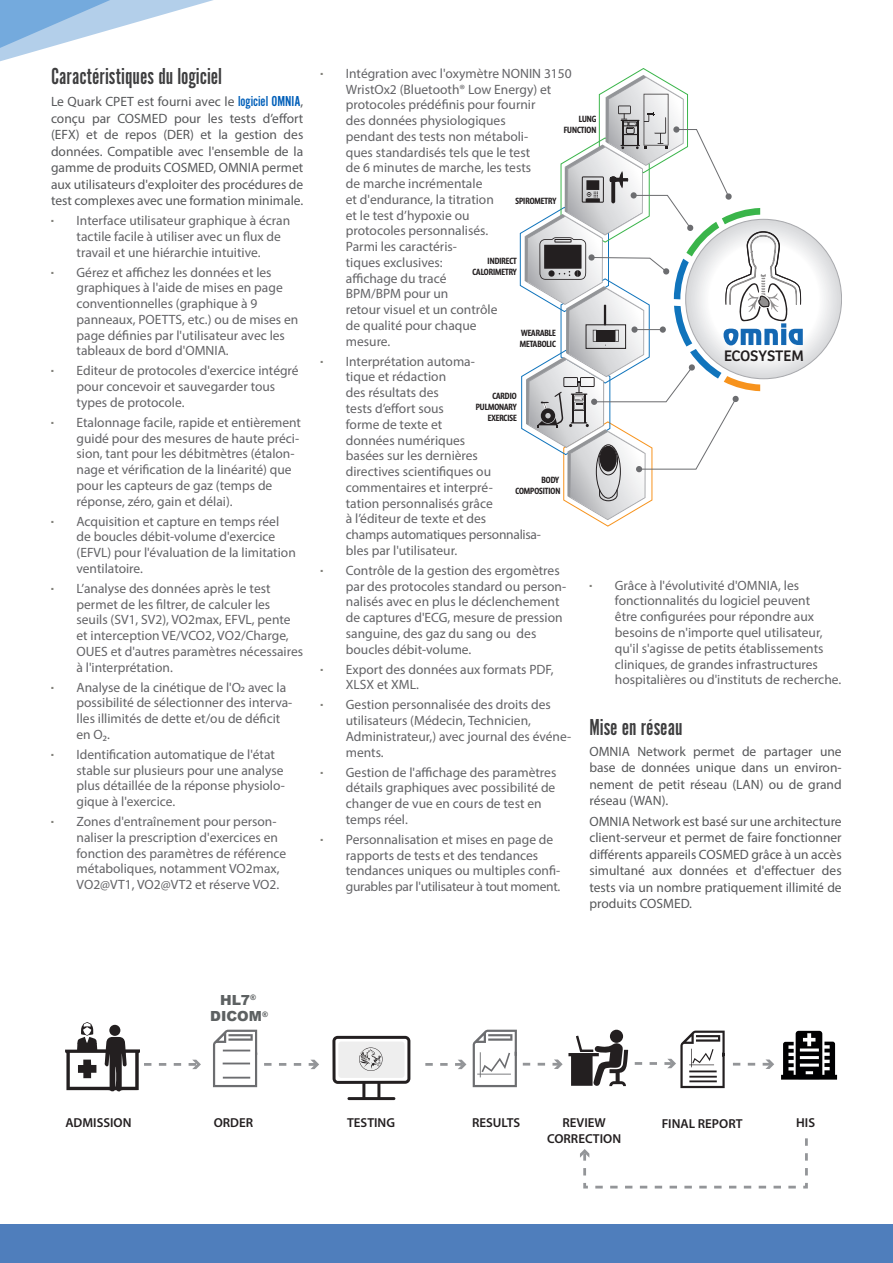
<style>
.page{position:relative;width:893px;height:1263px;background:#fff}
.page>*{position:absolute;margin:0;border:0;box-sizing:border-box;transform-origin:0 0}
.Title_-_Body{font:24px "Alternate Got No 1 D";color:#3e3e3f}
.t1{font:15.9px "Bree";letter-spacing:-.01em;color:#231f20}
.t2{font:900 13.95px/17px "Arial";color:#5d6162;text-align:center}
.t3{font:13.5px/15.8px "Myriad Pro";color:#636366}
.Body{font:13.5px/16.5px "Myriad Pro";color:#57585a;text-align:justify}
.t4{font:600 13.05px/15.6px "Myriad Pro";color:#231f20;text-align:center}
.t5{font:500 9.15px/10.9px "Prenton RP Cond";color:#231f20;text-align:right}
.s1{font-family:"Alternate Got No 2 D";font-size:15px;color:#005fb9}
</style>
<div class="page">
<svg style="left:0;top:0;width:213px;height:62px"></svg>
<div style="left:0;top:1225px;width:893px;height:38px;background:#4f7ebc"></div>
<svg style="left:473px;top:1030px;width:44px;height:57px"></svg>
<svg style="left:213px;top:1030px;width:44px;height:57px"></svg>
<hr style="left:223px;top:1062px;width:27px;height:2px;background:#6c6d70">
<svg style="left:264px;top:1060px;width:55px;height:9px"></svg>
<svg style="left:425px;top:1060px;width:41px;height:9px"></svg>
<div style="left:610px;top:1030px;width:13px;height:13px;background:#231f20;border-radius:50%"></div>
<svg style="left:65px;top:1022px;width:136px;height:69px"></svg>
<svg style="left:781px;top:1031px;width:56px;height:49px"></svg>
<svg style="left:580px;top:1138px;width:228px;height:50px"></svg>
<svg style="left:523px;top:1035px;width:105px;height:51px"></svg>
<svg style="left:733px;top:1059px;width:41px;height:10px"></svg>
<hr style="left:347px;top:1097px;width:48px;height:3px;background:#231f20">
<hr style="left:362px;top:1082px;width:3px;height:18px;background:#231f20">
<hr style="left:377px;top:1082px;width:3px;height:18px;background:#231f20">
<svg style="left:332px;top:1036px;width:78px;height:48px"></svg>
<svg style="left:635px;top:1030px;width:90px;height:58px"></svg>
<svg style="left:519px;top:68px;width:322px;height:458px"></svg>
<p class="Title_-_Body" style="left:51px;top:63px;width:173px">Caractéristiques du logiciel</p>
<p class="Body" style="left:51px;top:93px;width:254px">Le Quark CPET est fourni avec le <span class="s1">logiciel OMNIA</span>, conçu par COSMED pour les tests d’effort (EFX) et de repos (DER) et la gestion des données. Compatible avec l'ensemble de la gamme de produits COSMED, OMNIA permet aux utilisateurs d'exploiter des procédures de test complexes avec une formation minimale.</p>
<p class="t3" style="left:77px;top:212px;width:215px;text-indent:-26px"><sup>■</sup> Interface utilisateur graphique à écran tactile facile à utiliser avec un flux de travail et une hiérarchie intuitive.</p>
<p class="t3" style="left:77px;top:264px;width:223px;text-indent:-26px"><sup>■</sup> Gérez et affichez les données et les graphiques à l'aide de mises en page conventionnelles (graphique à 9 panneaux, POETTS, etc.) ou de mises en page définies par l'utilisateur avec les tableaux de bord d'OMNIA.</p>
<p class="t3" style="left:77px;top:363px;width:224px;text-indent:-26px"><sup>■</sup> Editeur de protocoles d'exercice intégré pour concevoir et sauvegarder tous types de protocole.</p>
<p class="t3" style="left:77px;top:414px;width:226px;text-indent:-26px"><sup>■</sup> Etalonnage facile, rapide et entièrement guidé pour des mesures de haute préci&shy;sion, tant pour les débitmètres (étalon&shy;nage et vérification de la linéarité) que pour les capteurs de gaz (temps de réponse, zéro, gain et délai).</p>
<p class="t3" style="left:77px;top:513px;width:221px;text-indent:-26px"><sup>■</sup> Acquisition et capture en temps réel de boucles débit-volume d'exercice (EFVL) pour l'évaluation de la limitation ventilatoire.</p>
<p class="t3" style="left:77px;top:580px;width:228px;text-indent:-26px"><sup>■</sup> L’analyse des données après le test permet de les filtrer, de calculer les seuils (SV1, SV2), VO2max, EFVL, pente et interception VE/VCO2, VO2/Charge, OUES et d'autres paramètres nécessaires à l'interprétation.</p>
<p class="t3" style="left:77px;top:679px;width:217px;text-indent:-26px"><sup>■</sup> Analyse de la cinétique de l'O2 avec la possibilité de sélectionner des interva&shy;lles illimités de dette et/ou de déficit en O₂.</p>
<p class="t3" style="left:77px;top:746px;width:210px;text-indent:-26px"><sup>■</sup> Identification automatique de l'état stable sur plusieurs pour une analyse plus détaillée de la réponse physiolo&shy;gique à l'exercice.</p>
<p class="t3" style="left:77px;top:813px;width:211px;text-indent:-26px"><sup>■</sup> Zones d'entraînement pour person&shy;naliser la prescription d'exercices en fonction des paramètres de référence métaboliques, notamment VO2max, VO2@VT1, VO2@VT2 et réserve VO2.</p>
<p class="t3" style="left:346px;top:65px;width:227px;text-indent:-26px"><sup>■</sup> Intégration avec l'oxymètre NONIN 3150<br>WristOx2 (Bluetooth® Low Energy) et protocoles prédéfinis pour fournir<br>des données physiologiques<br>pendant des tests non métaboli-<br>ques standardisés tels que le test<br>de 6 minutes de marche, les tests<br>de marche incrémentale<br>et d'endurance, la titration<br>et le test d’hypoxie ou<br>protocoles personnalisés.<br>Parmi les caractéris-<br>tiques exclusives:<br>affichage du tracé<br>BPM/BPM pour un<br>retour visuel et un contrôle<br>de qualité pour chaque<br>mesure.</p>
<p class="t3" style="left:346px;top:353px;width:197px;text-indent:-26px"><sup>■</sup> Interprétation automa-<br>tique et rédaction<br>des résultats des<br>tests d’effort sous<br>forme de texte et<br>données numériques<br>basées sur les dernières<br>directives scientifiques ou commentaires et interpré-<br>tation personnalisés grâce<br>à l’éditeur de texte et des<br>champs automatiques personnalisa&shy;bles par l'utilisateur.</p>
<p class="t3" style="left:346px;top:562px;width:222px;text-indent:-26px"><sup>■</sup> Contrôle de la gestion des ergomètres par des protocoles standard ou person&shy;nalisés avec en plus le déclenchement de captures d'ECG, mesure de pression sanguine, des gaz du sang ou des boucles débit-volume.</p>
<p class="t3" style="left:346px;top:661px;width:209px;text-indent:-26px"><sup>■</sup> Export des données aux formats PDF,<br>XLSX et XML.</p>
<p class="t3" style="left:346px;top:697px;width:227px;text-indent:-26px"><sup>■</sup> Gestion personnalisée des droits des utilisateurs (Médecin, Technicien,<br>Administrateur,) avec journal des événe&shy;ments.</p>
<p class="t3" style="left:346px;top:764px;width:212px;text-indent:-26px"><sup>■</sup> Gestion de l'affichage des paramètres détails graphiques avec possibilité de changer de vue en cours de test en temps réel.</p>
<p class="t3" style="left:346px;top:831px;width:216px;text-indent:-26px"><sup>■</sup> Personnalisation et mises en page de rapports de tests et des tendances tendances uniques ou multiples confi&shy;gurables par l'utilisateur à tout moment.</p>
<p class="t5" style="left:564px;top:113px;width:34px">LUNG<br>FUNCTION</p>
<p class="t5" style="left:516px;top:196px;width:42px">SPIROMETRY</p>
<p class="t5" style="left:472px;top:256px;width:46px">INDIRECT<br>CALORIMETRY</p>
<p class="t5" style="left:520px;top:327px;width:38px;text-align:left">WEARABLE<br>METABOLIC</p>
<p class="t1" style="left:724px;top:346px;width:81px">ECOSYSTEM</p>
<p class="t5" style="left:476px;top:390px;width:42px">CARDIO<br>PULMONARY<br>EXERCISE</p>
<p class="t5" style="left:515px;top:474px;width:47px">BODY<br>COMPOSITION</p>
<p class="t3" style="left:615px;top:577px;width:228px;text-indent:-26px"><sup>■</sup> Grâce à l'évolutivité d'OMNIA, les fonctionnalités du logiciel peuvent<br>être configurées pour répondre aux besoins de n'importe quel utilisateur, qu'il s'agisse de petits établissements cliniques, de grandes infrastructures hospitalières ou d'instituts de recherche.</p>
<p class="Title_-_Body" style="left:589px;top:714px;width:95px">Mise en réseau</p>
<p class="Body" style="left:589px;top:742px;width:254px">OMNIA Network permet de partager une base de données unique dans un environ&shy;nement de petit réseau (LAN) ou de grand réseau (WAN).</p>
<p class="Body" style="left:589px;top:813px;width:254px">OMNIA Network est basé sur une architecture client-serveur et permet de faire fonctionner différents appareils COSMED grâce à un accès simultané aux données et d'effectuer des tests via un nombre pratiquement illimité de produits COSMED.</p>
<p class="t2" style="left:210px;top:991px;width:59px">HL7<sup>®<br></sup>DICOM<sup>®</sup></p>
<p class="t4" style="left:65px;top:1115px;width:68px">ADMISSION</p>
<p class="t4" style="left:214px;top:1115px;width:41px">ORDER</p>
<p class="t4" style="left:347px;top:1114px;width:49px">TESTING</p>
<p class="t4" style="left:472px;top:1114px;width:50px">RESULTS</p>
<p class="t4" style="left:547px;top:1114px;width:76px">REVIEW<br>CORRECTION</p>
<p class="t4" style="left:662px;top:1115px;width:82px">FINAL REPORT</p>
<p class="t4" style="left:796px;top:1114px;width:20px">HIS</p>
</div>
